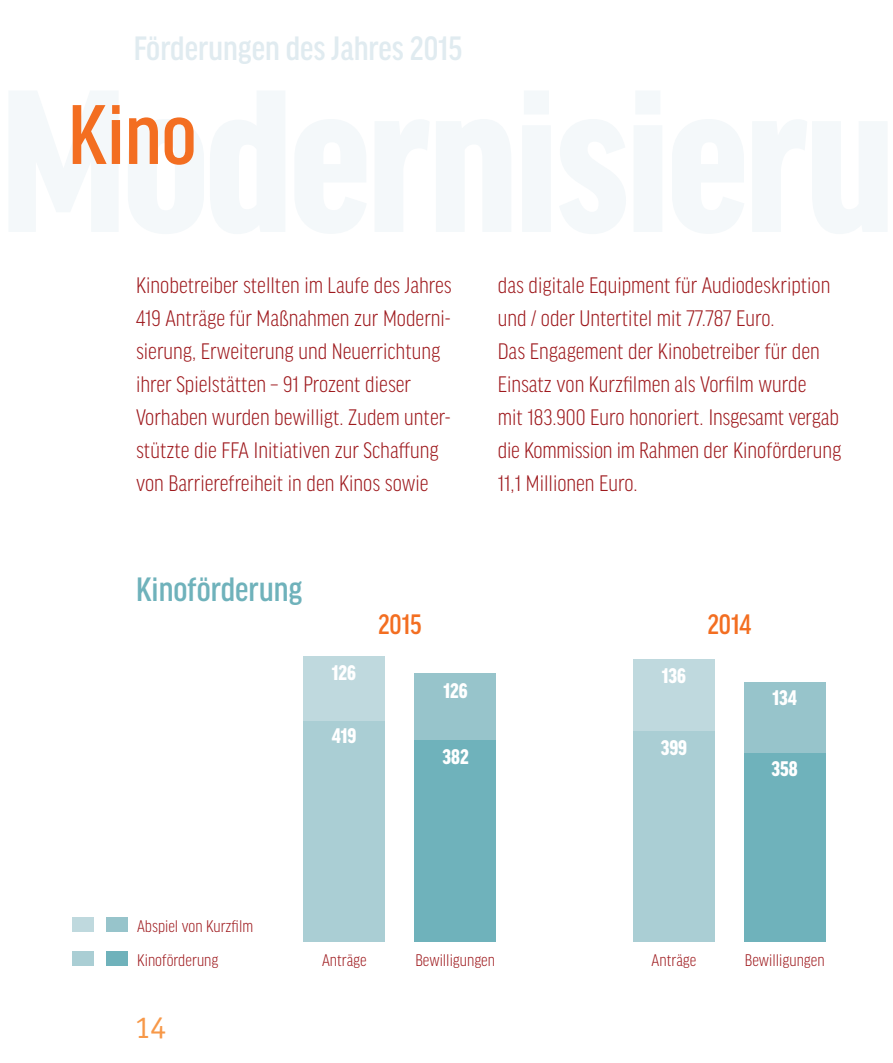
<style>
.page{position:relative;width:893px;height:1063px;background:#fff}
.page>*{position:absolute;margin:0;border:0;box-sizing:border-box;transform-origin:0 0}
.t1{font:500 condensed 90px "Good Headline Pro";color:#f36e21}
.t2{font:500 condensed 36px "Good Headline Pro";color:#e0ebf0}
.t3{font:500 condensed 36px "Good Headline Pro";color:#6fb2bb}
.t4{font:31.5px "Officina Sans";color:#f79848}
.t5{font:500 condensed 30px "Good Headline Pro";color:#f36e21}
.t6{font:300 condensed 24px/33px "Good Headline Pro";color:#9e191d}
.t7{font:900 condensed 22.5px "Good Headline Pro";color:#fff}
.Fließ{font:300 condensed 18px "Good Headline Pro";color:#9e191d}
</style>
<div class="page">
<div style="left:72px;top:917px;width:22px;height:15px;background:#bfd9de"></div>
<div style="left:72px;top:951px;width:22px;height:15px;background:#aaced4"></div>
<div style="left:106px;top:917px;width:22px;height:15px;background:#97c4cb"></div>
<div style="left:106px;top:951px;width:22px;height:15px;background:#6fb2bb"></div>
<div style="left:304px;top:656px;width:81px;height:65px;background:#bfd9de"></div>
<div style="left:304px;top:721px;width:81px;height:221px;background:#aaced4"></div>
<div style="left:415px;top:674px;width:81px;height:66px;background:#97c4cb"></div>
<div style="left:415px;top:740px;width:81px;height:202px;background:#6fb2bb"></div>
<div style="left:744px;top:682px;width:81px;height:71px;background:#97c4cb"></div>
<div style="left:744px;top:753px;width:81px;height:189px;background:#6fb2bb"></div>
<div style="left:633px;top:659px;width:82px;height:72px;background:#bfd9de"></div>
<div style="left:633px;top:731px;width:82px;height:211px;background:#aaced4"></div>
<h2 class="t2" style="left:134px;top:29px;width:330px">Förderungen des Jahres 2015</h2>
<p class="t1" style="left:68px;top:88px;width:130px">Kino</p>
<p class="t6" style="left:136px;top:269px;width:317px">Kinobetreiber stellten im Laufe des Jahres 419 Anträge für Maßnahmen zur Moderni&shy;sierung, Erweiterung und Neuerrichtung ihrer Spielstätten – 91 Prozent dieser Vorhaben wurden bewilligt. Zudem unter&shy;stützte die FFA Initiativen zur Schaffung von Barrierefreiheit in den Kinos sowie</p>
<p class="t3" style="left:136px;top:571px;width:168px">Kinoförderung</p>
<p class="t6" style="left:498px;top:269px;width:345px">das digitale Equipment für Audiodeskription und / oder Untertitel mit 77.787 Euro.<br>Das Engagement der Kinobetreiber für den Einsatz von Kurzfilmen als Vorfilm wurde<br>mit 183.900 Euro honoriert. Insgesamt vergab die Kommission im Rahmen der Kinoförderung 11,1 Millionen Euro.</p>
<p class="Fließ" style="left:137px;top:917px;width:117px">Abspiel von Kurzfilm</p>
<p class="Fließ" style="left:137px;top:951px;width:83px">Kinoförderung</p>
<h3 class="t4" style="left:135px;top:1009px;width:33px">14</h3>
<p class="t7" style="left:332px;top:661px;width:26px">126</p>
<p class="t7" style="left:332px;top:724px;width:26px">419</p>
<p class="t5" style="left:378px;top:609px;width:45px">2015</p>
<p class="t5" style="left:707px;top:609px;width:45px">2014</p>
<p class="t7" style="left:444px;top:678px;width:26px">126</p>
<p class="t7" style="left:443px;top:744px;width:28px">382</p>
<p class="t7" style="left:662px;top:663px;width:26px">136</p>
<p class="t7" style="left:661px;top:735px;width:28px">399</p>
<p class="t7" style="left:772px;top:686px;width:26px">134</p>
<p class="t7" style="left:771px;top:757px;width:28px">358</p>
<p class="Fließ" style="left:322px;top:951px;width:46px">Anträge</p>
<p class="Fließ" style="left:415px;top:951px;width:81px">Bewilligungen</p>
<p class="Fließ" style="left:652px;top:951px;width:46px">Anträge</p>
<p class="Fließ" style="left:745px;top:951px;width:81px">Bewilligungen</p>
</div>
